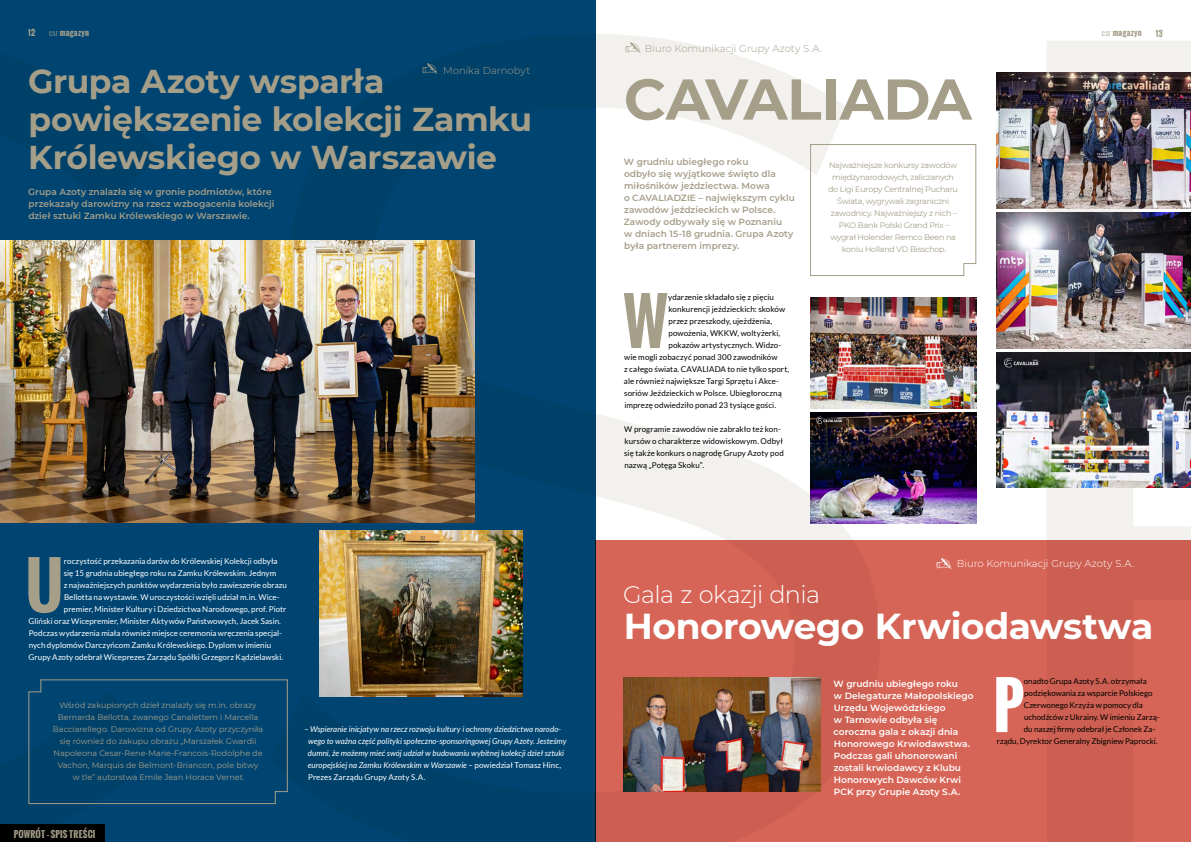
<style>
.page{position:relative;width:1191px;height:842px;background:#fff}
.page>*{position:absolute;margin:0;border:0;box-sizing:border-box;transform-origin:0 0}
.t1{font:700 62.6px "Oswald";color:#a59e89}
.t2{font:700 62.6px "Oswald";color:#fff}
.tytuł_bold{font:700 57.4px "Montserrat";letter-spacing:-.01em;color:#a59e89}
.tytuł_bold-2{font:700 36px "Montserrat";letter-spacing:-.01em;color:#fff}
.tytuł_bold-3{font:700 33px/37.8px "Montserrat";letter-spacing:-.01em;color:#a59e89}
.tytuł_bold-4{font:300 24px "Montserrat";letter-spacing:-.03em;color:#fff}
.autor_art{font:300 10px "Montserrat";letter-spacing:-.005em;color:#a59e89}
.autor_art-2{font:300 10px "Montserrat";letter-spacing:-.005em;color:#fff}
.lead{font:600 9px/12px "Montserrat";letter-spacing:.005em;color:#a59e89}
.lead-2{font:600 9px/12px "Montserrat";letter-spacing:.005em;color:#fff}
.ramka{font:700 9px "Oswald";letter-spacing:.02em;color:#a59e89}
.t3{font:8px/12px "Lato";letter-spacing:.005em;color:#000}
.t4{font:8px "Lato";color:#fff}
.ramka-2{font:8px/12px "Montserrat";letter-spacing:-.01em;color:#a59e89;text-align:center}
.t5{font:italic 8px/12px "Lato";letter-spacing:.005em;color:#fff}
.ramka-3{font:8px/12px "Montserrat";letter-spacing:-.03em;color:#a59e89;text-align:center}
.t6{font:700 8px "Oswald";letter-spacing:.03em;color:#a59e89}
.s1{font-weight:300}
.s2{font-style:normal}
</style>
<div class="page">
<svg style="left:595px;top:34px;width:596px;height:506px"></svg>
<svg style="left:809px;top:144px;width:167px;height:133px"></svg>
<div style="left:595px;top:540px;width:596px;height:302px;background:#d76557"></div>
<div style="left:0;top:0;width:595px;height:842px;background:#004572"></div>
<svg style="left:28px;top:679px;width:260px;height:126px"></svg>
<img style="left:319px;top:531px;width:204px;height:165px">
<img style="left:0;top:240px;width:474px;height:282px">
<img style="left:996px;top:72px;width:195px;height:137px">
<img style="left:810px;top:413px;width:166px;height:110px">
<img style="left:996px;top:352px;width:195px;height:136px">
<img style="left:810px;top:297px;width:166px;height:111px">
<img style="left:996px;top:213px;width:195px;height:135px">
<img style="left:624px;top:678px;width:196px;height:113px">
<div style="left:0;top:825px;width:105px;height:17px;background:#000"></div>
<svg style="left:625px;top:42px;width:15px;height:11px"></svg>
<p class="t6" style="left:28px;top:26px;width:8px">12</p>
<p class="t6" style="left:49px;top:27px;width:41px"><span class="s1">csr</span> magazyn</p>
<p class="autor_art" style="left:443px;top:64px;width:89px">Monika Darnobyt</p>
<p class="tytuł_bold-3" style="left:28px;top:61px;width:505px">Grupa Azoty wsparła powiększenie kolekcji Zamku<br>Królewskiego w Warszawie</p>
<p class="lead" style="left:28px;top:185px;width:247px">Grupa Azoty znalazła się w gronie podmiotów, które przekazały darowizny na rzecz wzbogacenia kolekcji dzieł sztuki Zamku Królewskiego w Warszawie.</p>
<p class="t1" style="left:25px;top:538px;width:40px">U</p>
<p class="t4" style="left:64px;top:557px;width:215px">roczystość przekazania darów do Królewskiej Kolekcji odbyła</p>
<p class="t4" style="left:64px;top:569px;width:214px">się 15 grudnia ubiegłego roku na Zamku Królewskim. Jednym</p>
<p class="t4" style="left:64px;top:581px;width:225px">z najważniejszych punktów wydarzenia było zawieszenie obrazu</p>
<p class="t4" style="left:64px;top:593px;width:217px">Bellotta na wystawie. W uroczystości wzięli udział m.in. Wice-</p>
<p class="t4" style="left:64px;top:605px;width:224px">premier, Minister Kultury i Dziedzictwa Narodowego, prof. Piotr</p>
<p class="t4" style="left:29px;top:617px;width:254px">Gliński oraz Wicepremier, Minister Aktywów Państwowych, Jacek Sasin.</p>
<p class="t4" style="left:29px;top:629px;width:255px">Podczas wydarzenia miała również miejsce ceremonia wręczenia specjal-</p>
<p class="t4" style="left:29px;top:641px;width:244px">nych dyplomów Darczyńcom Zamku Królewskiego. Dyplom w imieniu</p>
<p class="t4" style="left:29px;top:653px;width:256px">Grupy Azoty odebrał Wiceprezes Zarządu Spółki Grzegorz Kądzielawski.</p>
<p class="ramka-2" style="left:53px;top:699px;width:212px">Wśród zakupionych dzieł znalazły się m.in. obrazy Bernarda Bellotta, zwanego Canalettem i Marcella Bacciarellego. Darowizna od Grupy Azoty przyczyniła się również do zakupu obrazu „Marszałek Gwardii Napoleona Cesar-Rene-Marie-Francois-Rodolphe de Vachon, Marquis de Belmont-Briancon, pole bitwy<br>w tle” autorstwa Emile Jean Horace Vernet.</p>
<p class="ramka" style="left:14px;top:827px;width:83px">POWRÓT - SPIS TREŚCI</p>
<p class="t5" style="left:308px;top:723px;width:260px;text-indent:-3px">– Wspieranie inicjatyw na rzecz rozwoju kultury i ochrony dziedzictwa narodo&shy;wego to ważna część polityki społeczno-sponsoringowej Grupy Azoty. Jesteśmy dumni, że możemy mieć swój udział w budowaniu wybitnej kolekcji dzieł sztuki europejskiej na Zamku Królewskim w Warszawie <span class="s2">– powiedział Tomasz Hinc, Prezes Zarządu Grupy Azoty S.A.</span></p>
<p class="autor_art" style="left:645px;top:42px;width:178px">Biuro Komunikacji Grupy Azoty S.A.</p>
<p class="tytuł_bold" style="left:624px;top:58px;width:349px">CAVALIADA</p>
<p class="lead" style="left:624px;top:155px;width:172px">W grudniu ubiegłego roku<br>odbyło się wyjątkowe święto dla miłośników jeździectwa. Mowa<br>o CAVALIADZIE – największym cyklu zawodów jeździeckich w Polsce.<br>Zawody odbywały się w Poznaniu<br>w dniach 15-18 grudnia. Grupa Azoty była partnerem imprezy.</p>
<p class="t1" style="left:623px;top:274px;width:46px">W</p>
<p class="t3" style="left:668px;top:291px;width:107px">ydarzenie składało się z pięciu</p>
<p class="t3" style="left:668px;top:303px;width:118px">konkurencji jeździeckich: skoków</p>
<p class="t3" style="left:668px;top:315px;width:105px">przez przeszkody, ujeżdżenia,</p>
<p class="t3" style="left:668px;top:327px;width:113px">powożenia, WKKW, woltyżerki,</p>
<p class="t3" style="left:668px;top:339px;width:114px">pokazów artystycznych. Widzo-</p>
<p class="t3" style="left:624px;top:351px;width:155px">wie mogli zobaczyć ponad 300 zawodników</p>
<p class="t3" style="left:624px;top:363px;width:167px">z całego świata. CAVALIADA to nie tylko sport,</p>
<p class="t3" style="left:624px;top:375px;width:156px">ale również największe Targi Sprzętu i Akce-</p>
<p class="t3" style="left:624px;top:387px;width:159px">soriów Jeździeckich w Polsce. Ubiegłoroczną</p>
<p class="t3" style="left:624px;top:399px;width:153px">imprezę odwiedziło ponad 23 tysiące gości.</p>
<p class="t3" style="left:624px;top:423px;width:161px">W programie zawodów nie zabrakło też kon&shy;kursów o charakterze widowiskowym. Odbył się także konkurs o nagrodę Grupy Azoty pod nazwą „Potęga Skoku”.</p>
<p class="ramka-3" style="left:828px;top:159px;width:131px">Najważniejsze konkursy zawodów międzynarodowych, zaliczanych do Ligi Europy Centralnej Pucharu<br>Świata, wygrywali zagraniczni zawodnicy. Najważniejszy z nich –<br>PKO Bank Polski Grand Prix – wygrał Holender Remco Been na koniu Holland VD Bisschop.</p>
<p class="t6" style="left:1101px;top:27px;width:41px"><span class="s1">csr</span> magazyn</p>
<p class="t6" style="left:1155px;top:27px;width:9px">13</p>
<p class="autor_art-2" style="left:957px;top:557px;width:178px">Biuro Komunikacji Grupy Azoty S.A.</p>
<p class="tytuł_bold-4" style="left:623px;top:578px;width:198px">Gala z okazji dnia</p>
<p class="tytuł_bold-2" style="left:624px;top:600px;width:531px">Honorowego Krwiodawstwa</p>
<p class="t2" style="left:993px;top:658px;width:33px">P</p>
<p class="t3" style="left:1023px;top:675px;width:124px">onadto Grupa Azoty S.A. otrzymała</p>
<p class="lead-2" style="left:833px;top:677px;width:142px">W grudniu ubiegłego roku<br>w Delegaturze Małopolskiego<br>Urzędu Wojewódzkiego<br>w Tarnowie odbyła się coroczna gala z okazji dnia<br>Honorowego Krwiodawstwa.<br>Podczas gali uhonorowani zostali krwiodawcy z Klubu<br>Honorowych Dawców Krwi<br>PCK przy Grupie Azoty S.A.</p>
<p class="t3" style="left:1024px;top:687px;width:130px">podziękowania za wsparcie Polskiego</p>
<p class="t3" style="left:1024px;top:699px;width:121px">Czerwonego Krzyża w pomocy dla</p>
<p class="t3" style="left:1024px;top:711px;width:137px">uchodźców z Ukrainy. W imieniu Zarzą-</p>
<p class="t3" style="left:1023px;top:723px;width:133px">du naszej firmy odebrał je Członek Za-</p>
<p class="t3" style="left:996px;top:735px;width:162px">rządu, Dyrektor Generalny Zbigniew Paprocki.</p>
</div>
